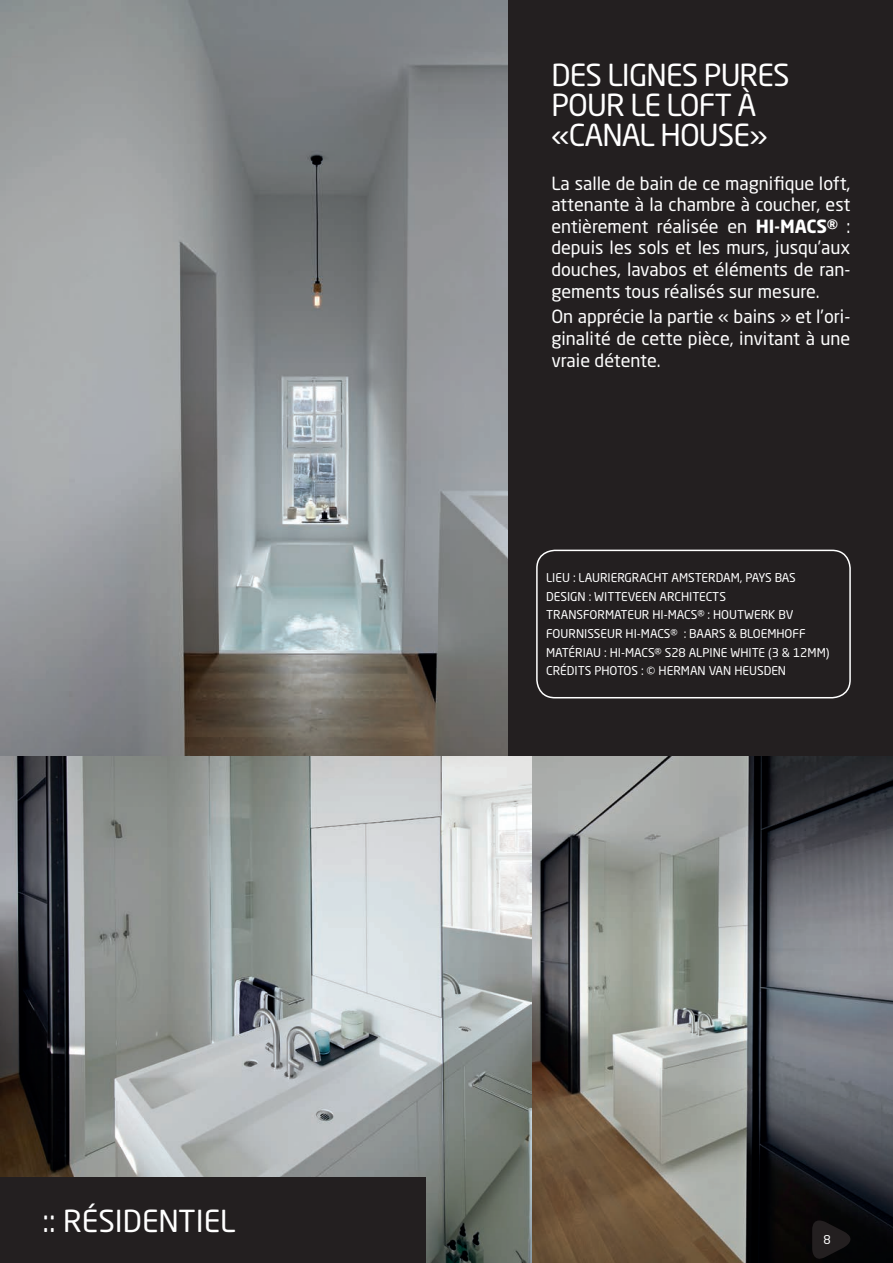
<style>
.page{position:relative;width:893px;height:1263px;background:#fff}
.page>*{position:absolute;margin:0;border:0;box-sizing:border-box;transform-origin:0 0}
.t1{font:30px/30px "Neo Sans Pro";letter-spacing:-.03em;color:#fff}
.t2{font:30px "Neo Sans Pro";color:#fff}
.t3{font:18px/21.6px "Neo Sans Pro";color:#fff;text-align:justify}
.t4{font:12px/18.6px "Neo Sans Pro";color:#fff}
.s1{font-weight:700}
</style>
<div class="page">
<img style="left:0;top:0;width:509px;height:757px">
<div style="left:509px;top:0;width:384px;height:757px;background:#231f20"></div>
<img style="left:531px;top:757px;width:362px;height:506px">
<img style="left:0;top:757px;width:531px;height:506px">
<div style="left:536px;top:550px;width:315px;height:148px;border:2px solid #fff;border-radius:18px"></div>
<svg style="left:812px;top:1215px;width:47px;height:48px"></svg>
<div style="left:0;top:1178px;width:425px;height:85px;background:#231f20"></div>
<h1 class="t2" style="left:43px;top:1202px;width:195px">:: RÉSIDENTIEL</h1>
<h1 class="t1" style="left:551px;top:60px;width:240px">DES LIGNES PURES<br>POUR LE LOFT À «CANAL HOUSE»</h1>
<p class="t3" style="left:551px;top:172px;width:301px">La salle de bain de ce magnifique loft, attenante à la chambre à coucher, est entièrement réalisée en <span class="s1">HI-MACS®</span> : depuis les sols et les murs, jusqu’aux douches, lavabos et éléments de ran&shy;gements tous réalisés sur mesure.</p>
<p class="t3" style="left:551px;top:306px;width:301px">On apprécie la partie « bains » et l’ori&shy;ginalité de cette pièce, invitant à une vraie détente.</p>
<p class="t4" style="left:546px;top:568px;width:285px">LIEU : LAURIERGRACHT AMSTERDAM, PAYS BAS DESIGN : WITTEVEEN ARCHITECTS TRANSFORMATEUR HI-MACS® : HOUTWERK BV FOURNISSEUR HI-MACS® : BAARS &amp; BLOEMHOFF MATÉRIAU : HI-MACS® S28 ALPINE WHITE (3 &amp; 12MM)<br>CRÉDITS PHOTOS : © HERMAN VAN HEUSDEN</p>
<p class="t4" style="left:823px;top:1230px;width:9px">8</p>
</div>
